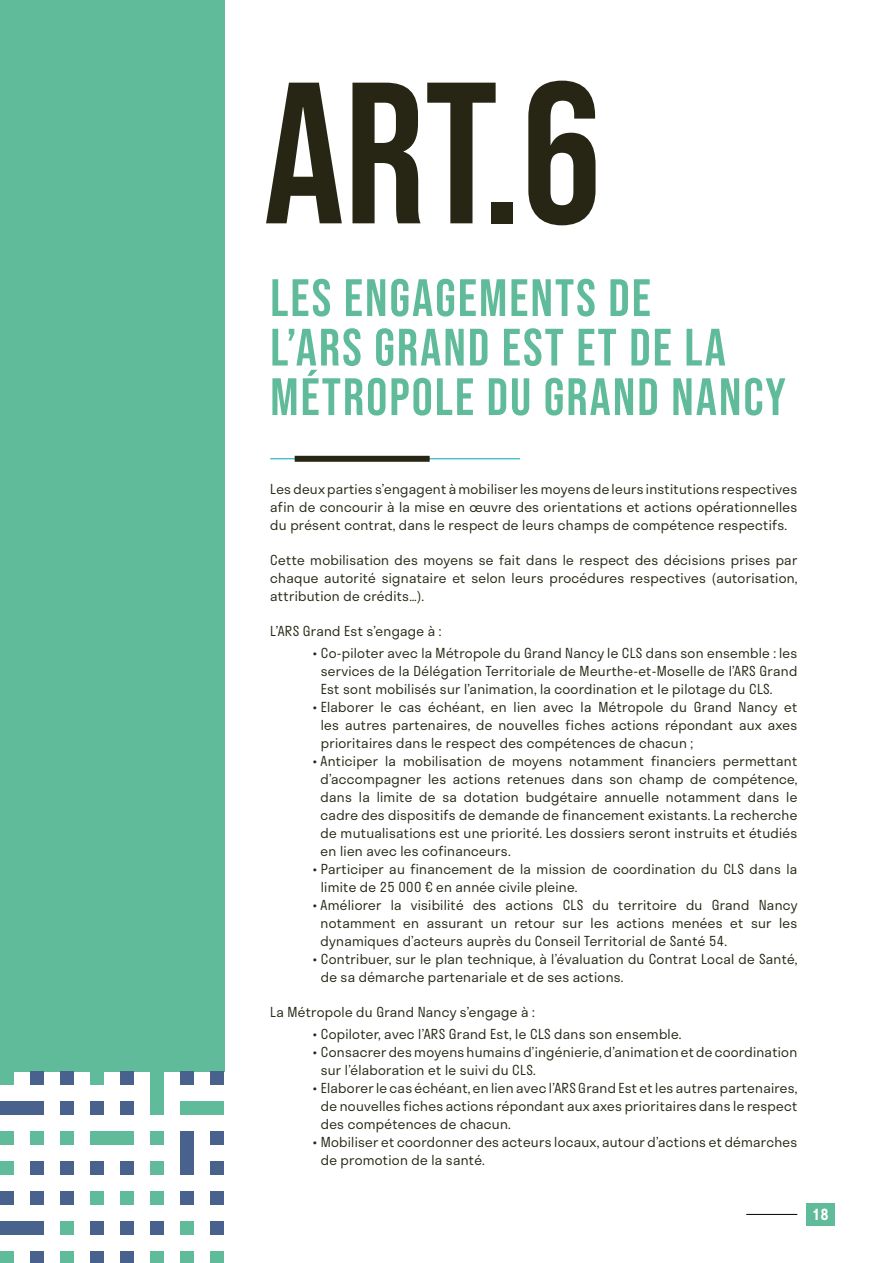
<style>
.page{position:relative;width:893px;height:1263px;background:#fff}
.page>*{position:absolute;margin:0;border:0;box-sizing:border-box;transform-origin:0 0}
.t1{font:201px "Bebas Neue";color:#272614}
.t2{font:52.5px/49.5px "Bebas Neue";letter-spacing:.04em;color:#60bb9b}
.t3{font:600 15px "Stratos";color:#fff}
.t4{font:300 13.5px/18px "Stratos";letter-spacing:.02em;color:#272614;text-align:justify}
</style>
<div class="page">
<div style="left:806px;top:1203px;width:28px;height:23px;background:#60bb9b"></div>
<hr style="left:746px;top:1214px;width:51px;height:1px;background:#000">
<div style="left:0;top:0;width:224px;height:1071px;background:#60bb9b"></div>
<div style="left:121px;top:1071px;width:13px;height:13px;background:#49628d"></div>
<div style="left:0;top:1071px;width:14px;height:13px;background:#60bb9b"></div>
<div style="left:31px;top:1071px;width:13px;height:13px;background:#49628d"></div>
<div style="left:61px;top:1071px;width:13px;height:13px;background:#49628d"></div>
<div style="left:91px;top:1071px;width:13px;height:13px;background:#60bb9b"></div>
<div style="left:181px;top:1071px;width:13px;height:13px;background:#49628d"></div>
<div style="left:211px;top:1071px;width:13px;height:13px;background:#49628d"></div>
<div style="left:0;top:1101px;width:44px;height:13px;background:#49628d"></div>
<div style="left:61px;top:1101px;width:13px;height:13px;background:#49628d"></div>
<div style="left:91px;top:1101px;width:13px;height:13px;background:#49628d"></div>
<div style="left:121px;top:1101px;width:13px;height:13px;background:#49628d"></div>
<div style="left:151px;top:1071px;width:13px;height:43px;background:#60bb9b"></div>
<div style="left:181px;top:1101px;width:43px;height:13px;background:#60bb9b"></div>
<div style="left:0;top:1131px;width:14px;height:13px;background:#60bb9b"></div>
<div style="left:31px;top:1131px;width:13px;height:13px;background:#60bb9b"></div>
<div style="left:61px;top:1131px;width:13px;height:13px;background:#60bb9b"></div>
<div style="left:91px;top:1131px;width:43px;height:13px;background:#60bb9b"></div>
<div style="left:151px;top:1131px;width:13px;height:13px;background:#60bb9b"></div>
<div style="left:181px;top:1131px;width:13px;height:44px;background:#49628d"></div>
<div style="left:211px;top:1131px;width:13px;height:13px;background:#49628d"></div>
<div style="left:0;top:1161px;width:14px;height:13px;background:#60bb9b"></div>
<div style="left:31px;top:1161px;width:13px;height:13px;background:#49628d"></div>
<div style="left:61px;top:1161px;width:13px;height:13px;background:#49628d"></div>
<div style="left:91px;top:1161px;width:13px;height:13px;background:#49628d"></div>
<div style="left:121px;top:1161px;width:13px;height:13px;background:#49628d"></div>
<div style="left:151px;top:1161px;width:13px;height:13px;background:#60bb9b"></div>
<div style="left:211px;top:1161px;width:13px;height:13px;background:#49628d"></div>
<div style="left:0;top:1191px;width:14px;height:13px;background:#49628d"></div>
<div style="left:31px;top:1191px;width:13px;height:13px;background:#49628d"></div>
<div style="left:61px;top:1191px;width:13px;height:13px;background:#49628d"></div>
<div style="left:91px;top:1191px;width:13px;height:13px;background:#60bb9b"></div>
<div style="left:121px;top:1191px;width:13px;height:13px;background:#60bb9b"></div>
<div style="left:151px;top:1191px;width:13px;height:13px;background:#60bb9b"></div>
<div style="left:181px;top:1191px;width:13px;height:13px;background:#49628d"></div>
<div style="left:211px;top:1191px;width:13px;height:13px;background:#49628d"></div>
<div style="left:0;top:1221px;width:44px;height:13px;background:#49628d"></div>
<div style="left:61px;top:1221px;width:13px;height:13px;background:#60bb9b"></div>
<div style="left:91px;top:1221px;width:13px;height:13px;background:#49628d"></div>
<div style="left:121px;top:1221px;width:13px;height:13px;background:#49628d"></div>
<div style="left:151px;top:1221px;width:13px;height:13px;background:#49628d"></div>
<div style="left:181px;top:1221px;width:13px;height:13px;background:#60bb9b"></div>
<div style="left:211px;top:1221px;width:13px;height:13px;background:#49628d"></div>
<div style="left:0;top:1251px;width:14px;height:12px;background:#60bb9b"></div>
<div style="left:31px;top:1251px;width:13px;height:12px;background:#49628d"></div>
<div style="left:61px;top:1251px;width:13px;height:12px;background:#60bb9b"></div>
<div style="left:91px;top:1251px;width:13px;height:12px;background:#49628d"></div>
<div style="left:121px;top:1251px;width:13px;height:12px;background:#49628d"></div>
<div style="left:151px;top:1251px;width:13px;height:12px;background:#60bb9b"></div>
<div style="left:181px;top:1251px;width:13px;height:12px;background:#60bb9b"></div>
<div style="left:211px;top:1251px;width:13px;height:12px;background:#60bb9b"></div>
<hr style="left:270px;top:458px;width:250px;height:1px;background:#00a3bb">
<div style="left:295px;top:456px;width:135px;height:6px;background:#272614"></div>
<h1 class="t1" style="left:264px;top:40px;width:339px">ART.6</h1>
<h2 class="t2" style="left:270px;top:273px;width:517px">LES ENGAGEMENTS DE<br>L’ARS GRAND EST ET DE LA<br>MÉTROPOLE DU GRAND NANCY</h2>
<p class="t4" style="left:270px;top:479px;width:528px">Les deux parties s’engagent à mobiliser les moyens de leurs institutions respectives afin de concourir à la mise en œuvre des orientations et actions opérationnelles du présent contrat, dans le respect de leurs champs de compétence respectifs.</p>
<p class="t4" style="left:270px;top:550px;width:529px">Cette mobilisation des moyens se fait dans le respect des décisions prises par chaque autorité signataire et selon leurs procédures respectives (autorisation, attribution de crédits…).</p>
<p class="t4" style="left:270px;top:621px;width:173px">L’ARS Grand Est s’engage à :</p>
<p class="t4" style="left:321px;top:643px;width:478px;text-indent:-8px">• Co-piloter avec la Métropole du Grand Nancy le CLS dans son ensemble : les services de la Délégation Territoriale de Meurthe-et-Moselle de l’ARS Grand Est sont mobilisés sur l’animation, la coordination et le pilotage du CLS.</p>
<p class="t4" style="left:321px;top:697px;width:478px;text-indent:-8px">• Elaborer le cas échéant, en lien avec la Métropole du Grand Nancy et les autres partenaires, de nouvelles fiches actions répondant aux axes prioritaires dans le respect des compétences de chacun ;</p>
<p class="t4" style="left:321px;top:751px;width:478px;text-indent:-8px">• Anticiper la mobilisation de moyens notamment financiers permettant d’accompagner les actions retenues dans son champ de compétence, dans la limite de sa dotation budgétaire annuelle notamment dans le cadre des dispositifs de demande de financement existants. La recherche de mutualisations est une priorité. Les dossiers seront instruits et étudiés en lien avec les cofinanceurs.</p>
<p class="t4" style="left:321px;top:859px;width:478px;text-indent:-8px">• Participer au financement de la mission de coordination du CLS dans la limite de 25 000 € en année civile pleine.</p>
<p class="t4" style="left:321px;top:895px;width:478px;text-indent:-8px">• Améliorer la visibilité des actions CLS du territoire du Grand Nancy notamment en assurant un retour sur les actions menées et sur les dynamiques d’acteurs auprès du Conseil Territorial de Santé 54.</p>
<p class="t4" style="left:321px;top:949px;width:478px;text-indent:-8px">• Contribuer, sur le plan technique, à l’évaluation du Contrat Local de Santé, de sa démarche partenariale et de ses actions.</p>
<p class="t4" style="left:270px;top:1002px;width:266px">La Métropole du Grand Nancy s’engage à :</p>
<p class="t4" style="left:313px;top:1025px;width:370px">• Copiloter, avec l’ARS Grand Est, le CLS dans son ensemble.</p>
<p class="t4" style="left:321px;top:1043px;width:478px;text-indent:-8px">• Consacrer des moyens humains d’ingénierie, d’animation et de coordination sur l’élaboration et le suivi du CLS.</p>
<p class="t4" style="left:321px;top:1079px;width:478px;text-indent:-8px">• Elaborer le cas échéant, en lien avec l’ARS Grand Est et les autres partenaires, de nouvelles fiches actions répondant aux axes prioritaires dans le respect des compétences de chacun.</p>
<p class="t4" style="left:321px;top:1133px;width:478px;text-indent:-8px">• Mobiliser et coordonner des acteurs locaux, autour d’actions et démarches de promotion de la santé.</p>
<p class="t3" style="left:812px;top:1202px;width:18px">18</p>
</div>
